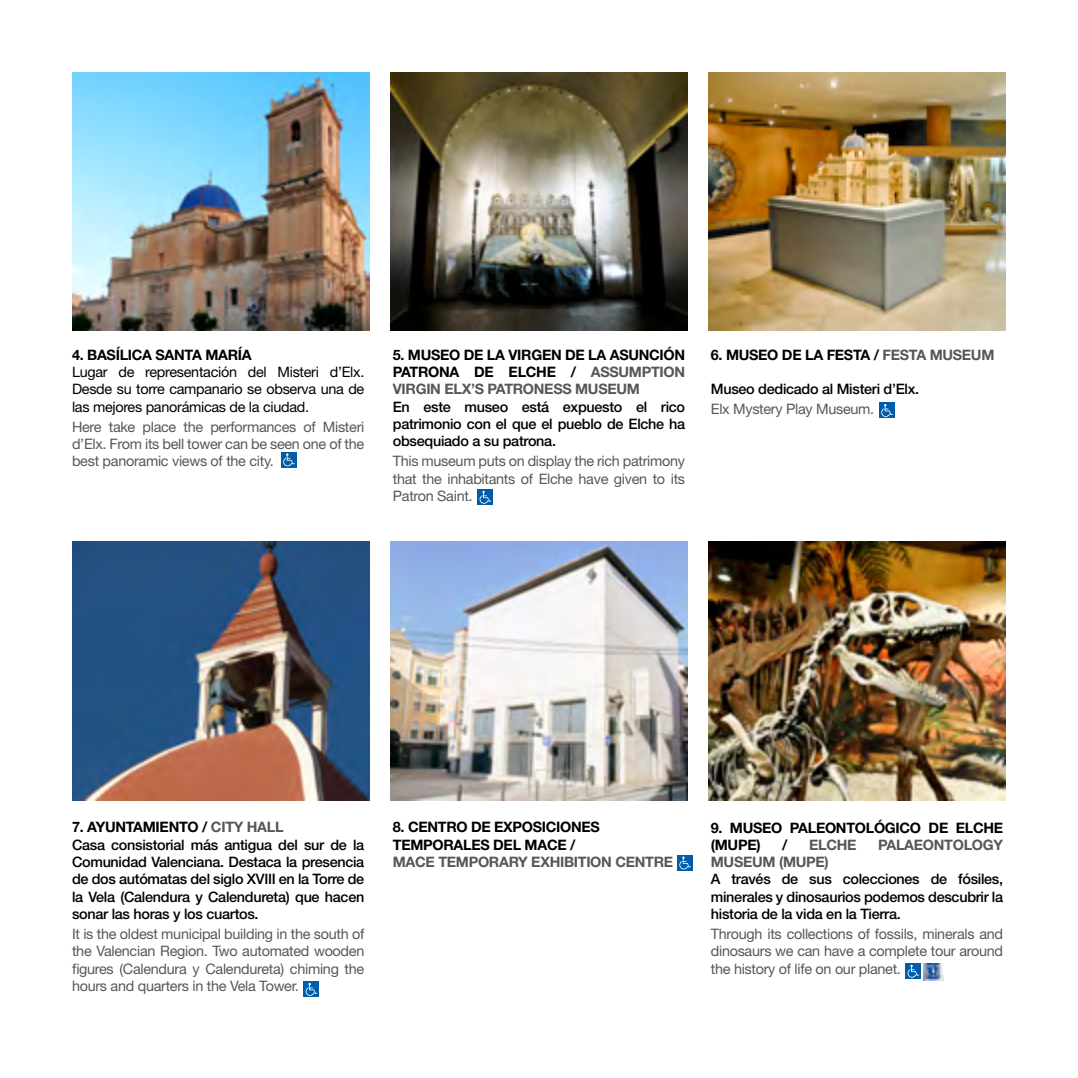
<style>
.page{position:relative;width:1078px;height:1078px;background:#fff}
.page>*{position:absolute;margin:0;border:0;box-sizing:border-box;transform-origin:0 0}
.t1{font:14.4px/17.2px "Helvetica Neue LT Std";letter-spacing:-.02em;color:#575756;text-align:justify}
.t2{font:500 14.4px/17.2px "Helvetica Neue LT Std";letter-spacing:-.02em;color:#000;text-align:justify}
.t3{font:700 14.4px/17.2px "Helvetica Neue LT Std";letter-spacing:-.02em;color:#000}
.t4{font:14.4px/17.2px "Helvetica Neue LT Std";letter-spacing:-.02em;color:#000;text-align:justify}
.t5{font:700 14.4px "Helvetica Neue LT Std";letter-spacing:-.02em;color:#575756}
.s1{color:#575756}
.s2{font-weight:700}
.s3{font-weight:700;color:#575756}
</style>
<div class="page">
<img style="left:72px;top:541px;width:298px;height:258px">
<img style="left:390px;top:541px;width:297px;height:258px">
<img style="left:708px;top:541px;width:297px;height:258px">
<img style="left:72px;top:72px;width:298px;height:258px">
<img style="left:390px;top:72px;width:297px;height:258px">
<img style="left:708px;top:72px;width:297px;height:258px">
<div style="left:281px;top:452px;width:16px;height:15px;background:#005da9"></div>
<svg style="left:283px;top:453px;width:12px;height:13px"></svg>
<svg style="left:477px;top:489px;width:16px;height:16px"></svg>
<svg style="left:479px;top:490px;width:12px;height:13px"></svg>
<div style="left:905px;top:963px;width:15px;height:15px;background:#005da9"></div>
<svg style="left:907px;top:964px;width:11px;height:13px"></svg>
<div style="left:677px;top:855px;width:15px;height:15px;background:#005da9"></div>
<svg style="left:679px;top:856px;width:11px;height:13px"></svg>
<div style="left:304px;top:981px;width:15px;height:15px;background:#005da9"></div>
<svg style="left:305px;top:983px;width:12px;height:12px"></svg>
<div style="left:879px;top:403px;width:15px;height:15px;background:#005da9"></div>
<svg style="left:881px;top:404px;width:11px;height:13px"></svg>
<img style="left:923px;top:963px;width:20px;height:17px">
<p class="t3" style="left:72px;top:345px;width:181px">4. BASÍLICA SANTA MARÍA</p>
<p class="t4" style="left:72px;top:363px;width:294px">Lugar de representación del Misteri d’Elx.<br>Desde su torre campanario se observa una de las mejores panorámicas de la ciudad.</p>
<p class="t1" style="left:72px;top:417px;width:294px">Here take place the performances of Misteri d’Elx. From its bell tower can be seen one of the best panoramic views of the city.</p>
<p class="t3" style="left:393px;top:345px;width:294px;text-align:justify">5. MUSEO DE LA VIRGEN DE LA ASUNCIÓN PATRONA DE ELCHE / <span class="s1">ASSUMPTION VIRGIN ELX’S PATRONESS MUSEUM</span></p>
<p class="t2" style="left:393px;top:398px;width:294px">En este museo está expuesto el rico patrimonio con el que el pueblo de Elche ha obsequiado a su patrona.</p>
<p class="t1" style="left:393px;top:452px;width:294px">This museum puts on display the rich patrimony that the inhabitants of Elche have given to its Patron Saint.</p>
<p class="t3" style="left:710px;top:345px;width:285px">6. MUSEO DE LA FESTA / <span class="s1">FESTA MUSEUM</span></p>
<p class="t2" style="left:710px;top:380px;width:210px">Museo dedicado al Misteri d’Elx.</p>
<p class="t1" style="left:710px;top:400px;width:165px">Elx Mystery Play Museum.</p>
<p class="t2" style="left:72px;top:818px;width:294px;text-align:left"><span class="s2">7. AYUNTAMIENTO /</span> <span class="s3">CITY HALL<br></span>Casa consistorial más antigua del sur de la Comunidad Valenciana. Destaca la presencia de dos autómatas del siglo XVIII en la Torre de la Vela (Calendura y Calendureta) que hacen sonar las horas y los cuartos.</p>
<p class="t1" style="left:72px;top:924px;width:294px">It is the oldest municipal building in the south of the Valencian Region. Two automated wooden figures (Calendura y Calendureta) chiming the hours and quarters in the Vela Tower.</p>
<p class="t3" style="left:393px;top:818px;width:208px">8. CENTRO DE EXPOSICIONES<br>TEMPORALES DEL MACE /</p>
<p class="t5" style="left:393px;top:852px;width:282px">MACE TEMPORARY EXHIBITION CENTRE</p>
<p class="t3" style="left:710px;top:818px;width:294px">9. MUSEO PALEONTOLÓGICO DE ELCHE (MUPE)</p>
<p class="t3" style="left:782px;top:835px;width:7px">/</p>
<p class="t5" style="left:809px;top:835px;width:49px">ELCHE</p>
<p class="t5" style="left:878px;top:835px;width:126px">PALAEONTOLOGY</p>
<p class="t5" style="left:710px;top:852px;width:119px">MUSEUM (MUPE)</p>
<p class="t2" style="left:710px;top:870px;width:294px">A través de sus colecciones de fósiles, minerales y dinosaurios podemos descubrir la historia de la vida en la Tierra.</p>
<p class="t1" style="left:710px;top:924px;width:294px">Through its collections of fossils, minerals and dinosaurs we can have a complete tour around the history of life on our planet.</p>
</div>
